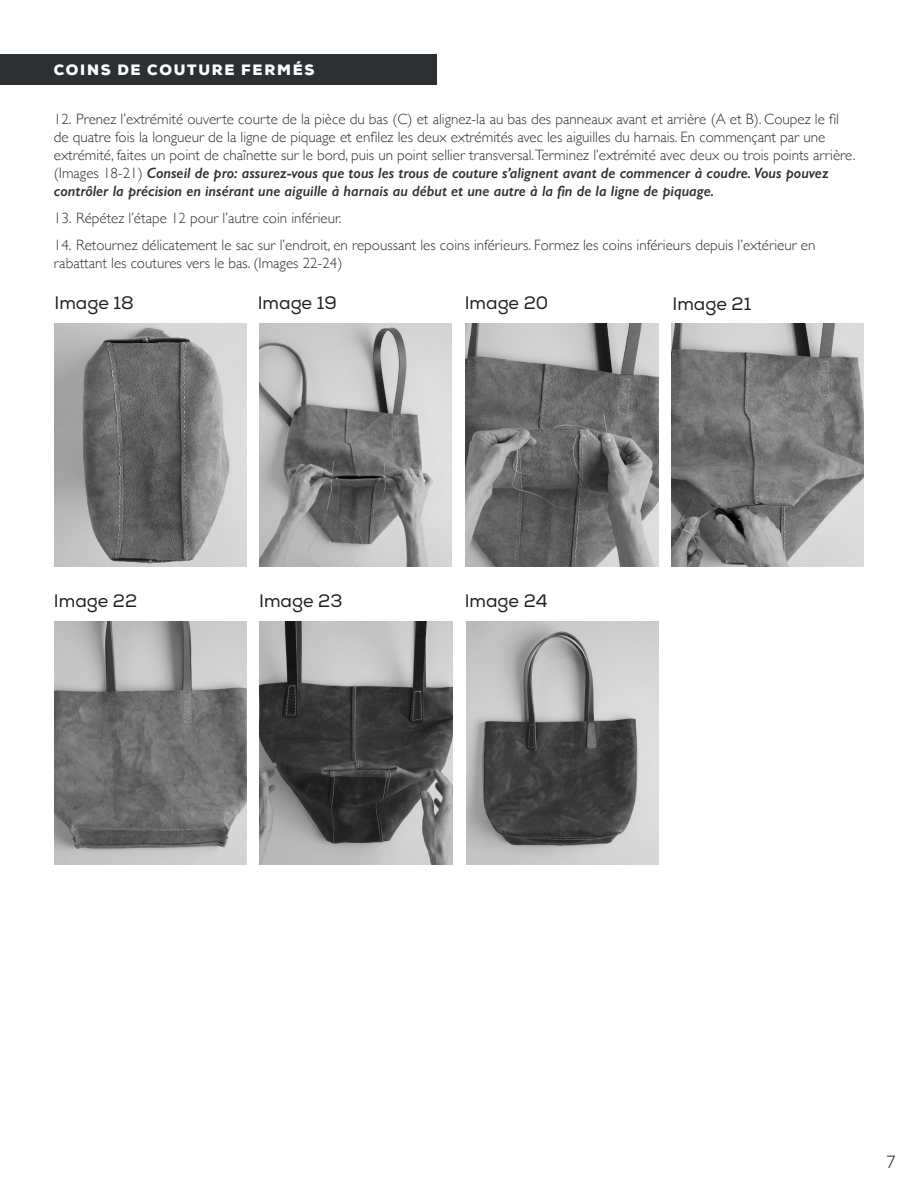
<style>
.page{position:relative;width:918px;height:1188px;background:#fff}
.page>*{position:absolute;margin:0;border:0;box-sizing:border-box;transform-origin:0 0}
.t1{font:18px "Nexa";color:#231f20}
.t2{font:300 18px "Gill Sans Nova";color:#231f20}
.t3{font:300 15px/18px "Gill Sans";color:#2d3032}
.t4{font:900 15px "Nexa";letter-spacing:.115em;color:#fff}
.s1{font-weight:600;font-style:italic}
</style>
<div class="page">
<div style="left:0;top:54px;width:436px;height:31px;background:#2d3032"></div>
<img style="left:259px;top:323px;width:192px;height:243px">
<img style="left:55px;top:323px;width:191px;height:243px">
<img style="left:54px;top:621px;width:192px;height:243px">
<img style="left:259px;top:621px;width:193px;height:243px">
<img style="left:466px;top:621px;width:192px;height:243px">
<img style="left:466px;top:323px;width:192px;height:243px">
<img style="left:671px;top:324px;width:193px;height:243px">
<p class="t4" style="left:54px;top:60px;width:262px">COINS DE COUTURE FERMÉS</p>
<p class="t3" style="left:54px;top:109px;width:803px">12. Prenez l’extrémité ouverte courte de la pièce du bas (C) et alignez-la au bas des panneaux avant et arrière (A et B). Coupez le fil de quatre fois la longueur de la ligne de piquage et enfilez les deux extrémités avec les aiguilles du harnais. En commençant par une extrémité, faites un point de chaînette sur le bord, puis un point sellier transversal.Terminez l’extrémité avec deux ou trois points arrière. (Images 18-21) <span class="s1">Conseil de pro: assurez-vous que tous les trous de couture s’alignent avant de commencer à coudre. Vous pouvez contrôler la précision en insérant une aiguille à harnais au début et une autre à la fin de la ligne de piquage.</span></p>
<p class="t3" style="left:54px;top:208px;width:289px">13. Répétez l’étape 12 pour l’autre coin inférieur.</p>
<p class="t3" style="left:54px;top:235px;width:763px">14. Retournez délicatement le sac sur l’endroit, en repoussant les coins inférieurs. Formez les coins inférieurs depuis l’extérieur en rabattant les coutures vers le bas. (Images 22-24)</p>
<p class="t1" style="left:55px;top:292px;width:81px">Image 18</p>
<p class="t1" style="left:258px;top:292px;width:81px">Image 19</p>
<p class="t1" style="left:465px;top:292px;width:85px">Image 20</p>
<p class="t1" style="left:673px;top:293px;width:80px">Image 21</p>
<p class="t1" style="left:54px;top:590px;width:85px">Image 22</p>
<p class="t1" style="left:259px;top:590px;width:85px">Image 23</p>
<p class="t1" style="left:465px;top:590px;width:85px">Image 24</p>
<p class="t2" style="left:886px;top:1150px;width:10px">7</p>
</div>
